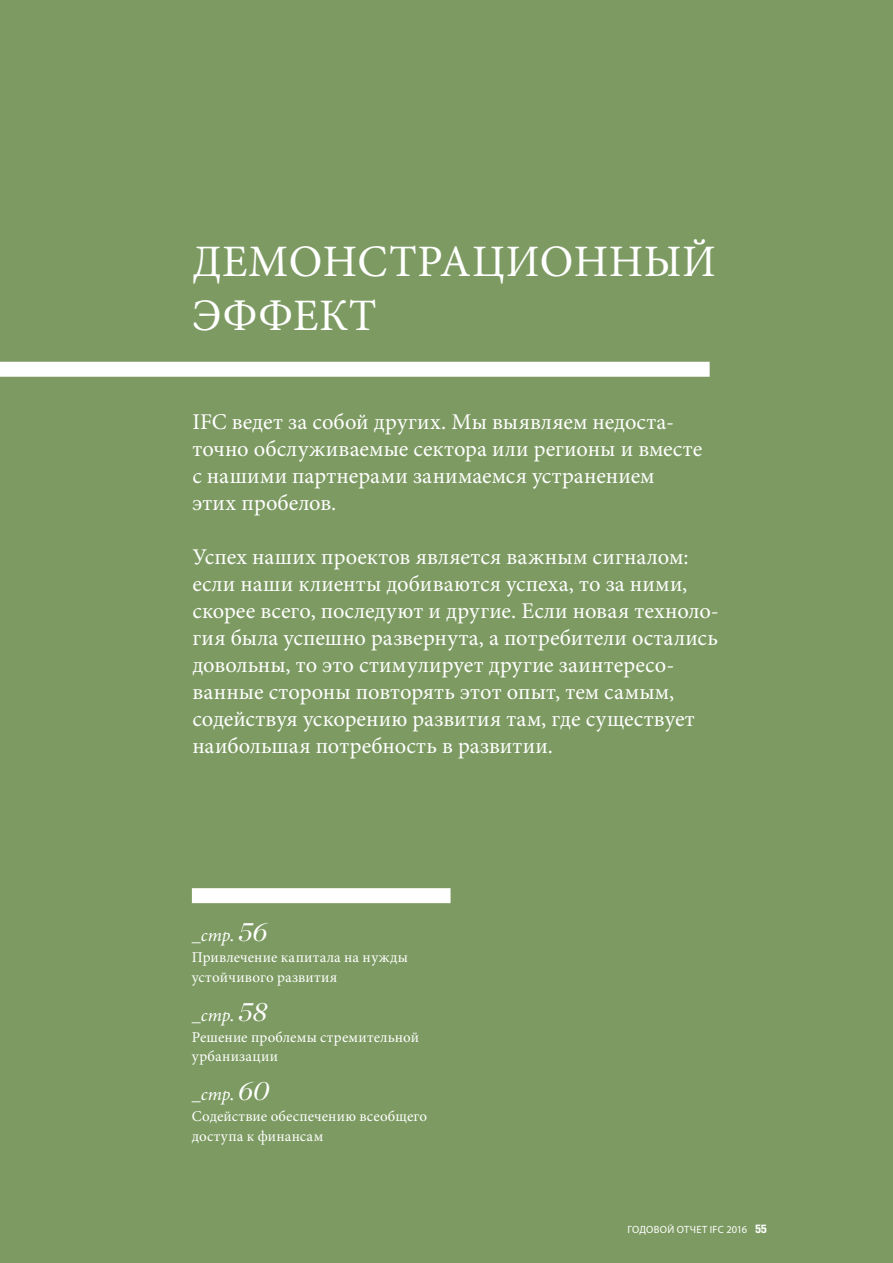
<style>
.page{position:relative;width:893px;height:1263px;background:#7c9a61}
.page>*{position:absolute;margin:0;border:0;box-sizing:border-box;transform-origin:0 0}
.t1{font:45px/54px "Minion Pro";letter-spacing:.01em;color:#fff}
.t2{font:22.5px/27px "Minion Pro";letter-spacing:.005em;color:#fff}
.t3{font:italic 18px "Minion Pro";letter-spacing:-.005em;color:#fff}
.t4{font:15px/19.5px "Minion Pro";letter-spacing:.015em;color:#fff}
.t5{font:10.5px "Myriad Pro";letter-spacing:.025em;color:#fff}
.s1{font-family:"Chronicle Text G2"}
.s2{font-family:"Chronicle Display";font-size:27px}
.s3{font-family:"Titling Gothic FB Cond";font-weight:500}
</style>
<div class="page">
<div style="left:0;top:362px;width:710px;height:15px;background:#fff"></div>
<div style="left:192px;top:888px;width:259px;height:15px;background:#fff"></div>
<h1 class="t1" style="left:193px;top:235px;width:525px">ДЕМОНСТРАЦИОННЫЙ<br>ЭФФЕКТ</h1>
<p class="t2" style="left:192px;top:408px;width:511px">IFC ведет за собой других. Мы выявляем недоста&shy;точно обслуживаемые сектора или регионы и вместе с нашими партнерами занимаемся устранением этих пробелов.</p>
<p class="t2" style="left:192px;top:543px;width:528px">Успех наших проектов является важным сигналом: если наши клиенты добиваются успеха, то за ними, скорее всего, последуют и другие. Если новая техноло&shy;гия была успешно развернута, а потребители остались довольны, то это стимулирует другие заинтересо&shy;ванные стороны повторять этот опыт, тем самым, содействуя ускорению развития там, где существует наибольшая потребность в развитии.</p>
<p class="t3" style="left:192px;top:923px;width:77px">_стр<span class="s1">.</span> <span class="s2">56</span></p>
<p class="t4" style="left:192px;top:948px;width:218px">Привлечение капитала на нужды устойчивого развития</p>
<p class="t3" style="left:192px;top:1003px;width:77px">_стр<span class="s1">.</span> <span class="s2">58</span></p>
<p class="t4" style="left:192px;top:1027px;width:229px">Решение проблемы стремительной урбанизации</p>
<p class="t3" style="left:192px;top:1082px;width:79px">_стр<span class="s1">.</span> <span class="s2">60</span></p>
<p class="t4" style="left:192px;top:1107px;width:237px">Содействие обеспечению всеобщего доступа к финансам</p>
<p class="t5" style="left:627px;top:1222px;width:141px">ГОДОВОЙ ОТЧЕТ IFC 2016 <span class="s3">55</span></p>
</div>
